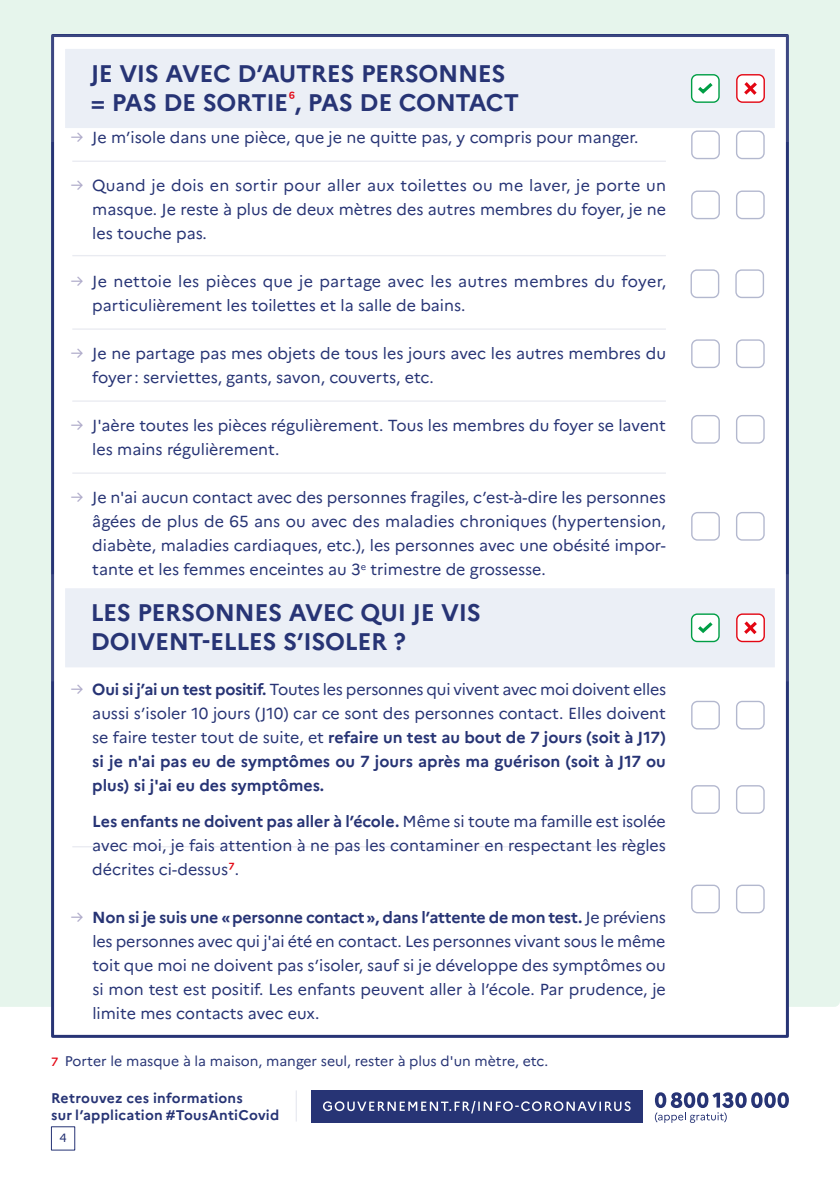
<style>
.page{position:relative;width:840px;height:1191px;background:#fff}
.page>*{position:absolute;margin:0;border:0;box-sizing:border-box;transform-origin:0 0}
.t1{font:700 24px/28.8px "Marianne";letter-spacing:-.015em;color:#273475}
.t2{font:16px/24px "Marianne";color:#273475;text-align:justify}
.t3{font:700 16px/24px "Marianne";color:#273475;text-align:justify}
.t4{font:14px "Marianne";color:#273475}
.t5{font:700 14px/16.8px "Marianne";letter-spacing:.015em;color:#273475}
.t6{font:12px "Marianne";color:#273475}
.s1{color:#afabca}
.s2{font-weight:400;color:#afabca}
.s3{font-weight:400}
.s4{font-weight:700}
.s5{font-weight:500;color:#e30613}
.s6{font-weight:500;font-size:12px;color:#e30613}
</style>
<div class="page">
<div style="left:0;top:0;width:839px;height:1007px;background:#e6f5ec"></div>
<div style="left:51px;top:34px;width:737px;height:1003px;background:#fff;border:3px solid #273475"></div>
<div style="left:51px;top:35px;width:737px;height:107px;background:#ebeff6;border:14px solid #fff"></div>
<div style="left:51px;top:574px;width:737px;height:107px;background:#ebeff6;border:14px solid #fff"></div>
<div style="left:691px;top:75px;width:27px;height:27px;background:#fff;border-radius:6px"></div>
<div style="left:690px;top:74px;width:29px;height:29px;border:1px solid #009e45;border-radius:6px"></div>
<svg style="left:698px;top:83px;width:15px;height:11px"></svg>
<div style="left:691px;top:614px;width:27px;height:27px;background:#fff;border-radius:6px"></div>
<div style="left:690px;top:613px;width:29px;height:29px;border:1px solid #009e45;border-radius:6px"></div>
<svg style="left:698px;top:622px;width:15px;height:11px"></svg>
<div style="left:736px;top:75px;width:27px;height:27px;background:#fff;border-radius:6px"></div>
<div style="left:735px;top:74px;width:29px;height:29px;border:1px solid #e30613;border-radius:6px"></div>
<svg style="left:744px;top:82px;width:13px;height:13px"></svg>
<div style="left:736px;top:614px;width:27px;height:27px;background:#fff;border-radius:6px"></div>
<div style="left:735px;top:613px;width:29px;height:29px;border:1px solid #e30613;border-radius:6px"></div>
<svg style="left:744px;top:621px;width:13px;height:14px"></svg>
<div style="left:690px;top:130px;width:29px;height:29px;border:1px solid #273475;border-radius:6px"></div>
<div style="left:735px;top:130px;width:29px;height:29px;border:1px solid #273475;border-radius:6px"></div>
<div style="left:690px;top:190px;width:29px;height:29px;border:1px solid #273475;border-radius:6px"></div>
<div style="left:735px;top:190px;width:29px;height:29px;border:1px solid #273475;border-radius:6px"></div>
<div style="left:690px;top:269px;width:29px;height:29px;border:1px solid #273475;border-radius:6px"></div>
<div style="left:735px;top:269px;width:28px;height:29px;border:1px solid #273475;border-radius:6px"></div>
<div style="left:690px;top:339px;width:29px;height:29px;border:1px solid #273475;border-radius:6px"></div>
<div style="left:735px;top:339px;width:29px;height:29px;border:1px solid #273475;border-radius:6px"></div>
<div style="left:690px;top:415px;width:29px;height:29px;border:1px solid #273475;border-radius:6px"></div>
<div style="left:735px;top:415px;width:29px;height:29px;border:1px solid #273475;border-radius:6px"></div>
<div style="left:690px;top:512px;width:29px;height:28px;border:1px solid #273475;border-radius:6px"></div>
<div style="left:735px;top:512px;width:29px;height:28px;border:1px solid #273475;border-radius:6px"></div>
<div style="left:690px;top:701px;width:29px;height:28px;border:1px solid #273475;border-radius:6px"></div>
<div style="left:735px;top:701px;width:29px;height:28px;border:1px solid #273475;border-radius:6px"></div>
<div style="left:690px;top:785px;width:29px;height:29px;border:1px solid #273475;border-radius:6px"></div>
<div style="left:735px;top:785px;width:29px;height:29px;border:1px solid #273475;border-radius:6px"></div>
<div style="left:690px;top:884px;width:29px;height:29px;border:1px solid #273475;border-radius:6px"></div>
<div style="left:735px;top:884px;width:29px;height:29px;border:1px solid #273475;border-radius:6px"></div>
<hr style="left:72px;top:160px;width:593px;height:2px;background:#273475">
<hr style="left:72px;top:255px;width:593px;height:1px;background:#273475">
<hr style="left:72px;top:328px;width:593px;height:2px;background:#273475">
<hr style="left:72px;top:400px;width:593px;height:2px;background:#273475">
<hr style="left:72px;top:472px;width:593px;height:2px;background:#273475">
<hr style="left:72px;top:846px;width:593px;height:1px;background:#273475">
<div style="left:311px;top:1090px;width:331px;height:32px;background:#273475"></div>
<svg style="left:323px;top:1101px;width:307px;height:12px"></svg>
<svg style="left:654px;top:1092px;width:134px;height:31px"></svg>
<hr style="left:295px;top:1090px;width:2px;height:31px;background:#273475">
<div style="left:51px;top:1126px;width:24px;height:24px;border:1px solid #273475"></div>
<h1 class="t1" style="left:91px;top:59px;width:430px">JE VIS AVEC D’AUTRES PERSONNES = PAS DE SORTIE<sup>6</sup>, PAS DE CONTACT</h1>
<p class="t2" style="left:71px;top:125px;width:569px"><span class="s1">→</span> Je m’isole dans une pièce, que je ne quitte pas, y compris pour manger.</p>
<p class="t2" style="left:92px;top:173px;width:575px;text-indent:-21px"><span class="s1">→</span> Quand je dois en sortir pour aller aux toilettes ou me laver, je porte un masque. Je reste à plus de deux mètres des autres membres du foyer, je ne les touche pas.</p>
<p class="t2" style="left:92px;top:269px;width:575px;text-indent:-21px"><span class="s1">→</span> Je nettoie les pièces que je partage avec les autres membres du foyer, particulièrement les toilettes et la salle de bains.</p>
<p class="t2" style="left:92px;top:341px;width:575px;text-indent:-21px"><span class="s1">→</span> Je ne partage pas mes objets de tous les jours avec les autres membres du foyer: serviettes, gants, savon, couverts, etc.</p>
<p class="t2" style="left:92px;top:413px;width:575px;text-indent:-21px"><span class="s1">→</span> J'aère toutes les pièces régulièrement. Tous les membres du foyer se lavent les mains régulièrement.</p>
<p class="t2" style="left:92px;top:485px;width:574px;text-indent:-21px"><span class="s1">→</span> Je n'ai aucun contact avec des personnes fragiles, c’est-à-dire les personnes âgées de plus de 65 ans ou avec des maladies chroniques (hypertension, diabète, maladies cardiaques, etc.), les personnes avec une obésité impor&shy;tante et les femmes enceintes au 3<sup>e</sup> trimestre de grossesse.</p>
<h1 class="t1" style="left:91px;top:598px;width:391px">LES PERSONNES AVEC QUI JE VIS<br>DOIVENT-ELLES S’ISOLER ?</h1>
<p class="t3" style="left:92px;top:677px;width:575px;text-indent:-21px"><span class="s2">→</span> Oui si j’ai un test positif. <span class="s3">Toutes les personnes qui vivent avec moi doivent elles aussi s’isoler 10 jours (J10) car ce sont des personnes contact. Elles doivent se faire tester tout de suite, et</span> refaire un test au bout de 7 jours (soit à J17) si je n'ai pas eu de symptômes ou 7 jours après ma guérison (soit à J17 ou plus) si j'ai eu des symptômes.</p>
<p class="t2" style="left:92px;top:809px;width:575px"><span class="s4">Les enfants ne doivent pas aller à l’école.</span> Même si toute ma famille est isolée avec moi, je fais attention à ne pas les contaminer en respectant les règles décrites ci-dessus<span class="s5">7</span>.</p>
<p class="t2" style="left:92px;top:905px;width:574px;text-indent:-21px"><span class="s1">→</span> <span class="s4">Non si je suis une «personne contact», dans l’attente de mon test.</span> Je préviens les personnes avec qui j'ai été en contact. Les personnes vivant sous le même toit que moi ne doivent pas s’isoler, sauf si je développe des symptômes ou si mon test est positif. Les enfants peuvent aller à l’école. Par prudence, je limite mes contacts avec eux.</p>
<p class="t4" style="left:51px;top:1052px;width:498px"><span class="s6">7</span> Porter le masque à la maison, manger seul, rester à plus d'un mètre, etc.</p>
<p class="t5" style="left:51px;top:1089px;width:229px">Retrouvez ces informations<br>sur l’application #TousAntiCovid</p>
<p class="t6" style="left:59px;top:1130px;width:9px">4</p>
</div>
